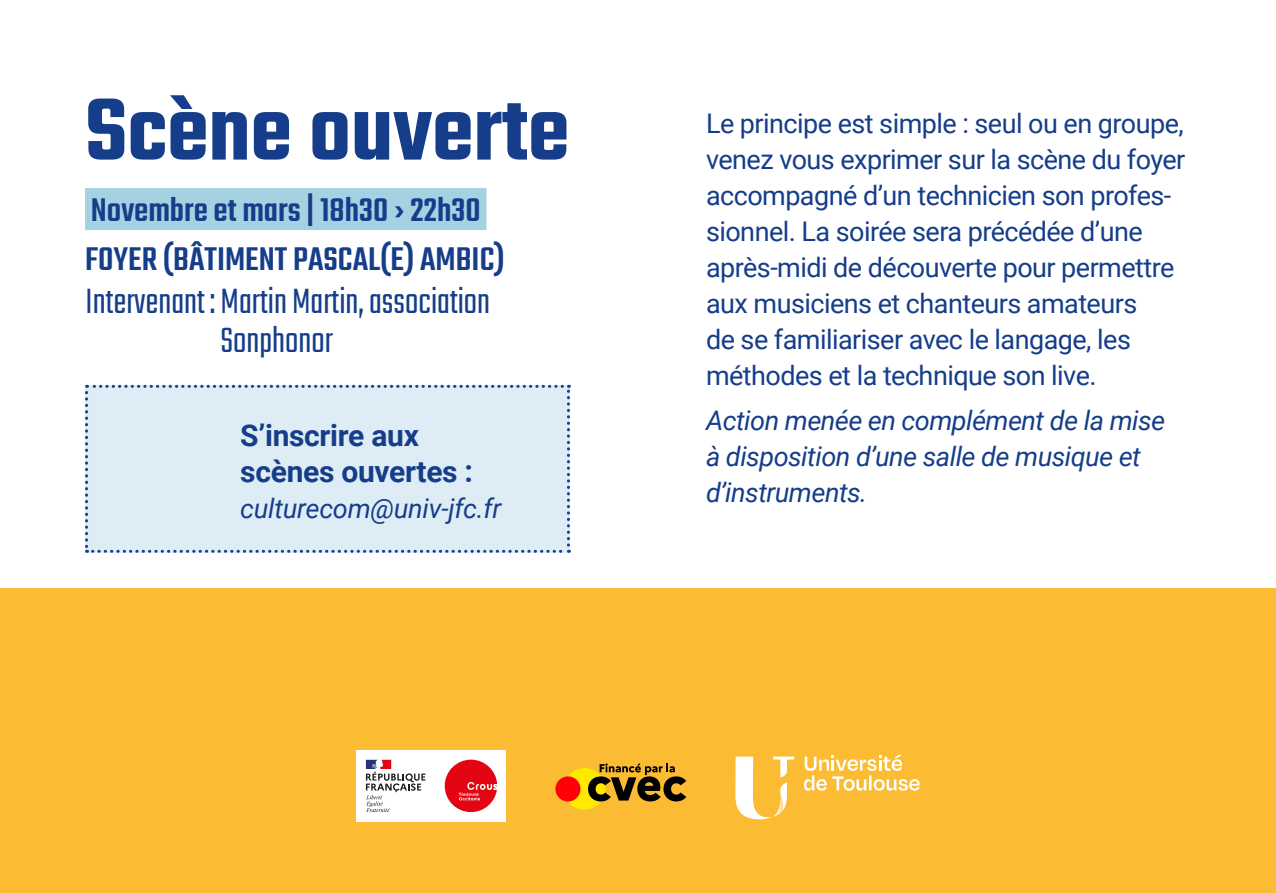
<style>
.page{position:relative;width:1276px;height:893px;background:#fff}
.page>*{position:absolute;margin:0;border:0;box-sizing:border-box;transform-origin:0 0}
.t1{font:600 96px "Teko";color:#153d8a}
.t2{font:300 39px/39px "Teko";color:#153d8a;text-align:center}
.t3{font:500 36px/48.6px "Teko";color:#153d8a}
.t4{font:700 30px/36px "Roboto";letter-spacing:-.01em;color:#153d8a}
.t5{font:27px/36px "Roboto";letter-spacing:-.02em;color:#153d8a}
.t6{font:italic 27px/36px "Roboto";letter-spacing:-.02em;color:#153d8a}
</style>
<div class="page">
<div style="left:0;top:589px;width:1276px;height:304px;background:#fbbc33"></div>
<div style="left:85px;top:385px;width:485px;height:168px;background:#deedf5"></div>
<div style="left:85px;top:188px;width:401px;height:42px;background:#a4d2e2"></div>
<svg style="left:735px;top:757px;width:59px;height:62px"></svg>
<svg style="left:804px;top:754px;width:115px;height:37px"></svg>
<div style="left:356px;top:750px;width:150px;height:71px;background:#fff"></div>
<svg style="left:366px;top:760px;width:59px;height:52px"></svg>
<svg style="left:445px;top:760px;width:52px;height:52px"></svg>
<div style="left:563px;top:768px;width:42px;height:42px;background:#ffe900;border-radius:50%"></div>
<div style="left:555px;top:776px;width:25px;height:25px;background:#ff0007;border-radius:50%"></div>
<svg style="left:588px;top:763px;width:98px;height:38px"></svg>
<h1 class="t1" style="left:85px;top:71px;width:485px">Scène ouverte</h1>
<h3 class="t3" style="left:85px;top:188px;width:421px">Novembre et mars | 18h30 › 22h30<br>FOYER (BÂTIMENT PASCAL(E) AMBIC)</h3>
<h2 class="t2" style="left:85px;top:284px;width:407px">Intervenant : Martin Martin, association<br>Sonphonor</h2>
<p class="t4" style="left:240px;top:416px;width:234px">S’inscrire aux scènes ouvertes :</p>
<p class="t6" style="left:240px;top:490px;width:263px">culturecom@univ-jfc.fr</p>
<p class="t5" style="left:706px;top:105px;width:481px">Le principe est simple : seul ou en groupe, venez vous exprimer sur la scène du foyer accompagné d’un technicien son profes&shy;sionnel. La soirée sera précédée d’une après-midi de découverte pour permettre aux musiciens et chanteurs amateurs<br>de se familiariser avec le langage, les méthodes et la technique son live.</p>
<p class="t6" style="left:706px;top:401px;width:461px">Action menée en complément de la mise à disposition d’une salle de musique et d’instruments.</p>
</div>
